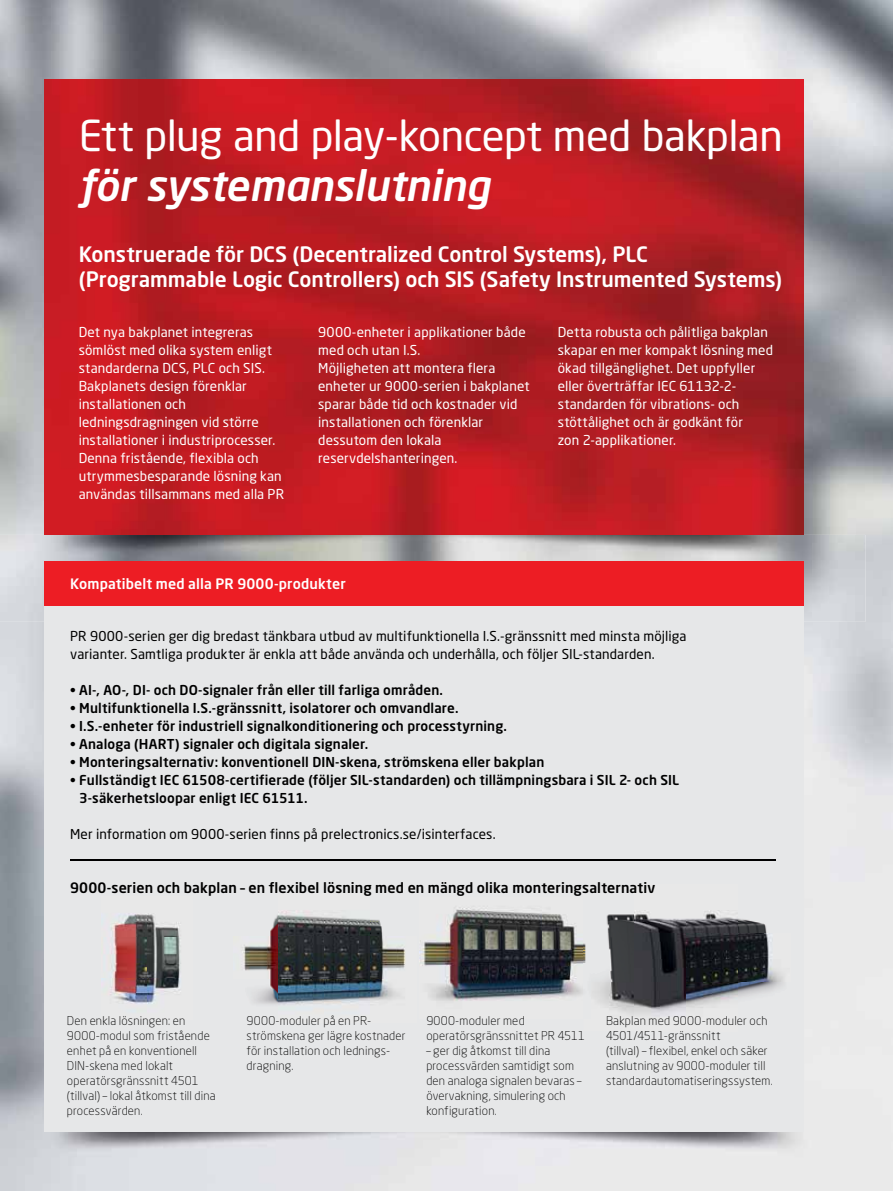
<style>
.page{position:relative;width:893px;height:1191px;background:#fff}
.page>*{position:absolute;margin:0;border:0;box-sizing:border-box;transform-origin:0 0}
.t1{font:42px "Neo Sans Pro";letter-spacing:-.01em;color:#fff}
.t2{font:italic 500 42px "Neo Sans Pro";letter-spacing:-.01em;color:#fff}
.t3{font:500 21px/25.5px "Neo Sans Pro";color:#fff}
.t4{font:500 14.25px "Neo Sans Pro";letter-spacing:.01em;color:#000}
.t5{font:500 14.25px "Neo Sans Pro";letter-spacing:.01em;color:#fff}
.t6{font:13.5px/18px "Neo Sans Pro";letter-spacing:.01em;color:#fff}
.t7{font:500 13.5px/18px "Neo Sans Pro";letter-spacing:.01em;color:#000}
.t8{font:13.5px/18px "Neo Sans Pro";letter-spacing:.01em;color:#000}
.t9{font:300 12px/15px "Neo Sans Pro";letter-spacing:.015em;color:#000}
</style>
<div class="page">
<img style="left:0;top:0;width:893px;height:1191px">
<img style="left:0;top:535px;width:865px;height:87px">
<img style="left:45px;top:79px;width:759px;height:456px">
<img style="left:0;top:1131px;width:865px;height:60px">
<div style="left:45px;top:606px;width:759px;height:525px;background:#e6e7e8"></div>
<div style="left:45px;top:561px;width:759px;height:45px;background:#ed1d24"></div>
<hr style="left:70px;top:859px;width:706px;height:1px;background:#000">
<img style="left:243px;top:910px;width:163px;height:95px">
<img style="left:419px;top:907px;width:167px;height:94px">
<img style="left:583px;top:907px;width:184px;height:26px">
<img style="left:604px;top:933px;width:179px;height:49px">
<img style="left:583px;top:982px;width:201px;height:32px">
<img style="left:102px;top:914px;width:79px;height:90px">
<h1 class="t1" style="left:79px;top:110px;width:706px">Ett plug and play-koncept med bakplan</h1>
<h1 class="t2" style="left:79px;top:159px;width:413px">för systemanslutning</h1>
<h2 class="t3" style="left:79px;top:241px;width:705px">Konstruerade för DCS (Decentralized Control Systems), PLC (Programmable Logic Controllers) och SIS (Safety Instrumented Systems)</h2>
<p class="t6" style="left:79px;top:323px;width:207px">Det nya bakplanet integreras sömlöst med olika system enligt standarderna DCS, PLC och SIS.<br>Bakplanets design förenklar installationen och ledningsdragningen vid större installationer i industriprocesser.<br>Denna fristående, flexibla och utrymmesbesparande lösning kan användas tillsammans med alla PR</p>
<p class="t6" style="left:318px;top:323px;width:213px">9000-enheter i applikationer både med och utan I.S.<br>Möjligheten att montera flera enheter ur 9000-serien i bakplanet sparar både tid och kostnader vid installationen och förenklar dessutom den lokala reservdelshanteringen.</p>
<p class="t6" style="left:558px;top:323px;width:217px">Detta robusta och pålitliga bakplan skapar en mer kompakt lösning med ökad tillgänglighet. Det uppfyller eller överträffar IEC 61132-2- standarden för vibrations- och stöttålighet och är godkänt för<br>zon 2-applikationer.</p>
<p class="t5" style="left:70px;top:574px;width:277px">Kompatibelt med alla PR 9000-produkter</p>
<p class="t8" style="left:70px;top:626px;width:618px">PR 9000-serien ger dig bredast tänkbara utbud av multifunktionella I.S.-gränssnitt med minsta möjliga varianter. Samtliga produkter är enkla att både använda och underhålla, och följer SIL-standarden.</p>
<p class="t7" style="left:70px;top:680px;width:374px">• AI-, AO-, DI- och DO-signaler från eller till farliga områden.</p>
<p class="t7" style="left:70px;top:698px;width:390px">• Multifunktionella I.S.-gränssnitt, isolatorer och omvandlare.</p>
<p class="t7" style="left:70px;top:716px;width:438px">• I.S.-enheter för industriell signalkonditionering och processtyrning.</p>
<p class="t7" style="left:70px;top:734px;width:300px">• Analoga (HART) signaler och digitala signaler.</p>
<p class="t7" style="left:70px;top:752px;width:476px">• Monteringsalternativ: konventionell DIN-skena, strömskena eller bakplan</p>
<p class="t7" style="left:79px;top:770px;width:601px;text-indent:-9px">• Fullständigt IEC 61508-certifierade (följer SIL-standarden) och tillämpningsbara i SIL 2- och SIL<br>3-säkerhetsloopar enligt IEC 61511.</p>
<p class="t8" style="left:70px;top:824px;width:427px">Mer information om 9000-serien finns på prelectronics.se/isinterfaces.</p>
<p class="t4" style="left:70px;top:878px;width:587px">9000-serien och bakplan – en flexibel lösning med en mängd olika monteringsalternativ</p>
<p class="t9" style="left:67px;top:1013px;width:150px">Den enkla lösningen: en<br>9000-modul som fristående enhet på en konventionell<br>DIN-skena med lokalt operatörsgränssnitt 4501 (tillval) – lokal åtkomst till dina processvärden.</p>
<p class="t9" style="left:247px;top:1013px;width:160px">9000-moduler på en PR&shy;strömskena ger lägre kostnader för installation och lednings&shy;dragning.</p>
<p class="t9" style="left:426px;top:1013px;width:160px">9000-moduler med operatörsgränssnittet PR 4511</p>
<p class="t9" style="left:426px;top:1043px;width:157px">– ger dig åtkomst till dina processvärden samtidigt som den analoga signalen bevaras – övervakning, simulering och konfiguration.</p>
<p class="t9" style="left:606px;top:1013px;width:168px">Bakplan med 9000-moduler och<br>4501/4511-gränssnitt<br>(tillval) – flexibel, enkel och säker anslutning av 9000-moduler till standardautomatiseringssystem.</p>
</div>
